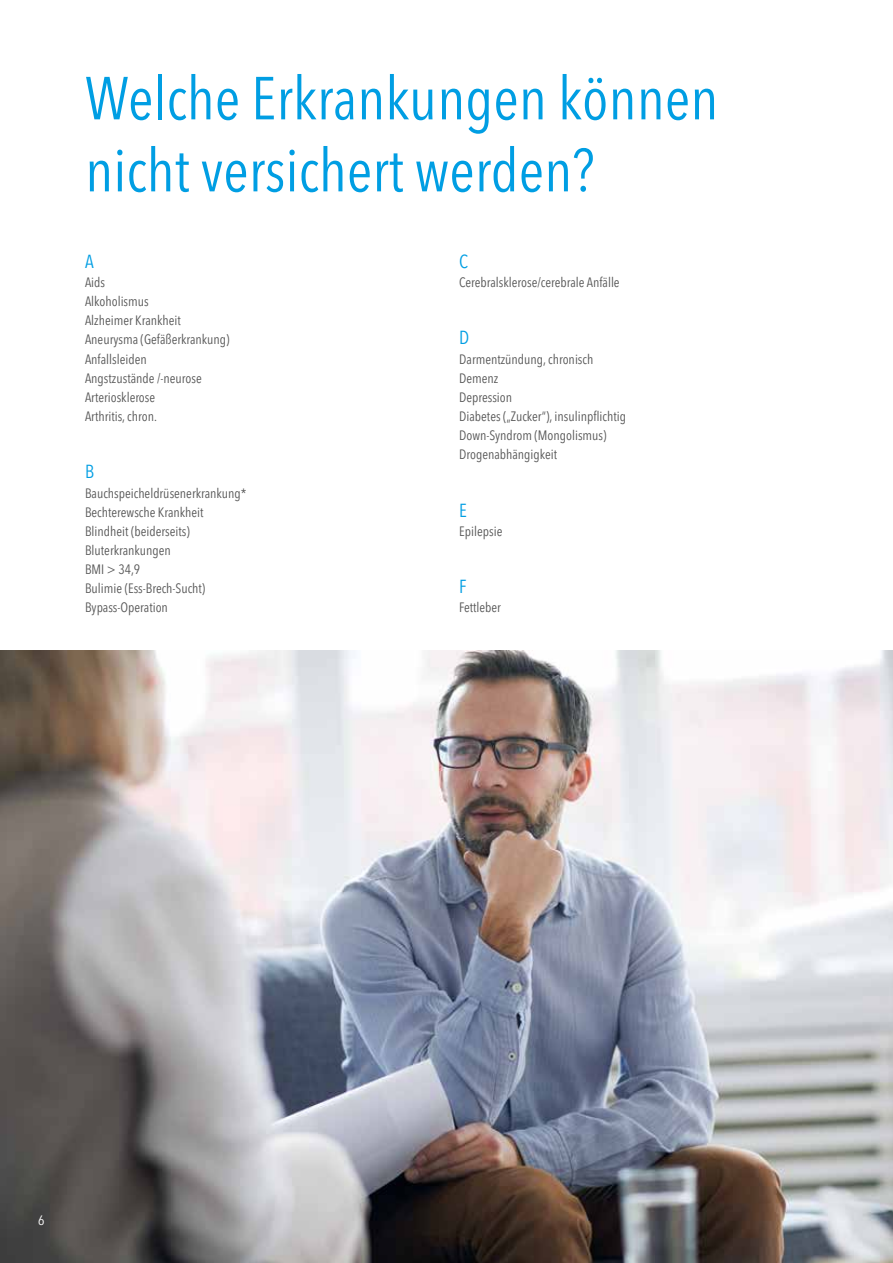
<style>
.page{position:relative;width:893px;height:1263px;background:#fff}
.page>*{position:absolute;margin:0;border:0;box-sizing:border-box;transform-origin:0 0}
.t1{font:condensed 60px/72px "Avenir Next LT Pro";color:#009ee3}
.t2{font:condensed 18.75px "Avenir Next LT Pro";color:#009ee3}
.t3{font:condensed 13.5px/19.2px "Avenir Next LT Pro";color:#565656}
.t4{font:condensed 13.5px "Avenir Next LT Pro";color:#fff}
</style>
<div class="page">
<img style="left:0;top:651px;width:893px;height:612px">
<h1 class="t1" style="left:85px;top:62px;width:635px">Welche Erkrankungen können nicht versichert werden?</h1>
<h2 class="t2" style="left:85px;top:250px;width:10px">A</h2>
<p class="t3" style="left:85px;top:273px;width:146px">Aids<br>Alkoholismus<br>Alzheimer Krankheit<br>Aneurysma (Gefäßerkrankung)<br>Anfallsleiden<br>Angstzustände /-neurose<br>Arteriosklerose<br>Arthritis, chron.</p>
<h2 class="t2" style="left:85px;top:460px;width:11px">B</h2>
<p class="t3" style="left:85px;top:483px;width:163px">Bauchspeicheldrüsenerkrankung*<br>Bechterewsche Krankheit<br>Blindheit (beiderseits)<br>Bluterkrankungen<br>BMI &gt; 34,9<br>Bulimie (Ess-Brech-Sucht)<br>Bypass-Operation</p>
<h2 class="t2" style="left:459px;top:250px;width:10px">C</h2>
<p class="t3" style="left:459px;top:273px;width:162px">Cerebralsklerose/cerebrale Anfälle</p>
<h2 class="t2" style="left:459px;top:327px;width:12px">D</h2>
<p class="t3" style="left:459px;top:349px;width:168px">Darmentzündung, chronisch<br>Demenz<br>Depression<br>Diabetes („Zucker“), insulinpflichtig<br>Down-Syndrom (Mongolismus)<br>Drogenabhängigkeit</p>
<h2 class="t2" style="left:459px;top:499px;width:9px">E</h2>
<p class="t3" style="left:459px;top:521px;width:45px">Epilepsie</p>
<h2 class="t2" style="left:459px;top:575px;width:9px">F</h2>
<p class="t3" style="left:459px;top:598px;width:43px">Fettleber</p>
<p class="t4" style="left:38px;top:1212px;width:8px">6</p>
</div>
